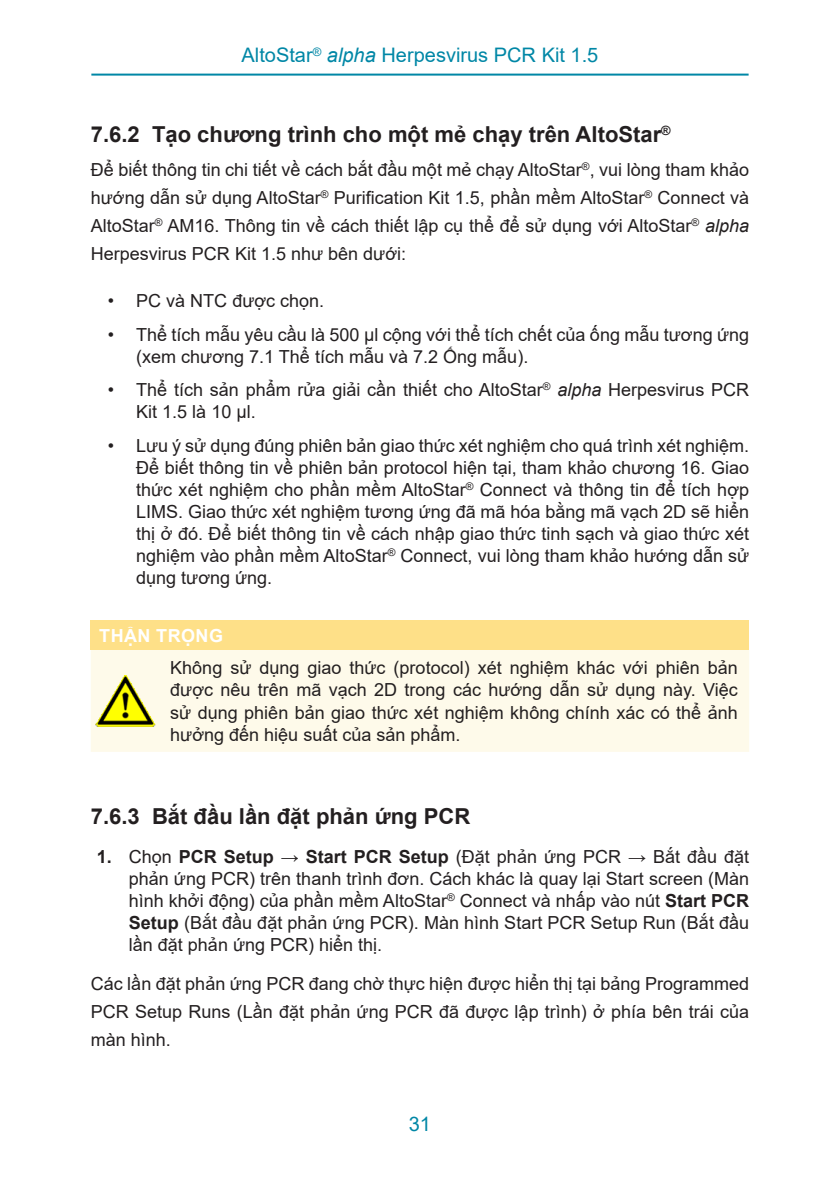
<style>
.page{position:relative;width:840px;height:1191px;background:#fff}
.page>*{position:absolute;margin:0;border:0;box-sizing:border-box;transform-origin:0 0}
.Level_3{font:700 22px "Arial";color:#231f20}
.Seitenkopf{font:20px "Arial";color:#0087a6}
.Mengentext{font:18px/22px "Arial";color:#231f20;text-align:justify}
.Note_hazard_conseque{font:18px/22px "Arial";color:#231f20;text-align:justify}
.Aufzählungsfortsetzu{font:18px/28px "Arial";color:#231f20;text-align:justify}
.Note_Titel{font:700 18px "Arial";letter-spacing:.02em;color:#fff}
.s1{font-style:italic}
.s2{font-weight:700}
</style>
<div class="page">
<hr style="left:91px;top:74px;width:657px;height:2px;background:#0087a6">
<div style="left:91px;top:621px;width:657px;height:29px;background:#fee088"></div>
<div style="left:91px;top:650px;width:657px;height:102px;background:#fefaea"></div>
<img style="left:94px;top:670px;width:62px;height:62px">
<p class="Seitenkopf" style="left:241px;top:41px;width:358px">AltoStar<sup>®</sup> <span class="s1">alpha</span> Herpesvirus PCR Kit 1.5</p>
<p class="Level_3" style="left:91px;top:119px;width:581px">7.6.2 Tạo chương trình cho một mẻ chạy trên AltoStar<sup>®</sup></p>
<p class="Mengentext" style="left:91px;top:155px;width:659px;line-height:28px">Để biết thông tin chi tiết về cách bắt đầu một mẻ chạy AltoStar<sup>®</sup>, vui lòng tham khảo hướng dẫn sử dụng AltoStar<sup>®</sup> Purification Kit 1.5, phần mềm AltoStar<sup>®</sup> Connect và AltoStar<sup>®</sup> AM16. Thông tin về cách thiết lập cụ thể để sử dụng với AltoStar<sup>®</sup> <span class="s1">alpha </span>Herpesvirus PCR Kit 1.5 như bên dưới:</p>
<p class="Mengentext" style="left:108px;top:290px;width:218px">• PC và NTC được chọn.</p>
<p class="Mengentext" style="left:136px;top:323px;width:614px;text-indent:-28px">• Thể tích mẫu yêu cầu là 500 μl cộng với thể tích chết của ống mẫu tương ứng (xem chương 7.1 Thể tích mẫu và 7.2 Ống mẫu).</p>
<p class="Mengentext" style="left:136px;top:379px;width:614px;text-indent:-28px">• Thể tích sản phẩm rửa giải cần thiết cho AltoStar<sup>®</sup> <span class="s1">alpha</span> Herpesvirus PCR<br>Kit 1.5 là 10 μl.</p>
<p class="Mengentext" style="left:136px;top:434px;width:614px;text-indent:-28px">• Lưu ý sử dụng đúng phiên bản giao thức xét nghiệm cho quá trình xét nghiệm.<br>Để biết thông tin về phiên bản protocol hiện tại, tham khảo chương 16. Giao thức xét nghiệm cho phần mềm AltoStar<sup>®</sup> Connect và thông tin để tích hợp LIMS. Giao thức xét nghiệm tương ứng đã mã hóa bằng mã vạch 2D sẽ hiển thị ở đó. Để biết thông tin về cách nhập giao thức tinh sạch và giao thức xét nghiệm vào phần mềm AltoStar<sup>®</sup> Connect, vui lòng tham khảo hướng dẫn sử dụng tương ứng.</p>
<p class="Note_Titel" style="left:99px;top:623px;width:125px">THẬN TRỌNG</p>
<p class="Note_hazard_conseque" style="left:170px;top:657px;width:568px">Không sử dụng giao thức (protocol) xét nghiệm khác với phiên bản được nêu trên mã vạch 2D trong các hướng dẫn sử dụng này. Việc sử dụng phiên bản giao thức xét nghiệm không chính xác có thể ảnh hưởng đến hiệu suất của sản phẩm.</p>
<p class="Level_3" style="left:91px;top:800px;width:381px">7.6.3 Bắt đầu lần đặt phản ứng PCR</p>
<p class="Mengentext" style="left:129px;top:845px;width:621px;text-indent:-32px"><span class="s2">1.</span> Chọn <span class="s2">PCR Setup</span> → <span class="s2">Start PCR Setup</span> (Đặt phản ứng PCR → Bắt đầu đặt phản ứng PCR) trên thanh trình đơn. Cách khác là quay lại Start screen (Màn hình khởi động) của phần mềm AltoStar<sup>®</sup> Connect và nhấp vào nút <span class="s2">Start PCR Setup</span> (Bắt đầu đặt phản ứng PCR). Màn hình Start PCR Setup Run (Bắt đầu lần đặt phản ứng PCR) hiển thị.</p>
<p class="Aufzählungsfortsetzu" style="left:91px;top:969px;width:659px">Các lần đặt phản ứng PCR đang chờ thực hiện được hiển thị tại bảng Programmed PCR Setup Runs (Lần đặt phản ứng PCR đã được lập trình) ở phía bên trái của màn hình.</p>
<p class="Seitenkopf" style="left:408px;top:1110px;width:24px">31</p>
</div>
